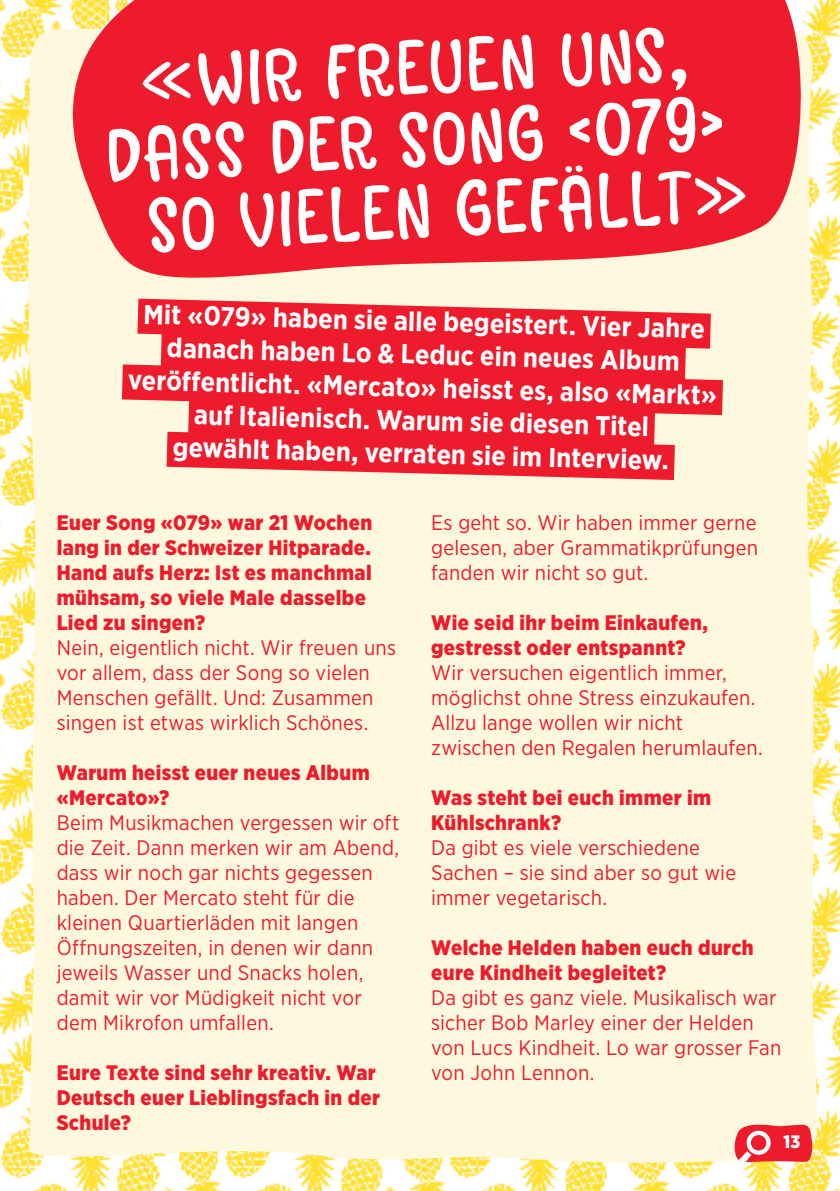
<style>
.page{position:relative;width:840px;height:1191px;background:#fff}
.page>*{position:absolute;margin:0;border:0;box-sizing:border-box;transform-origin:0 0}
.t1{font:82px/71.8px "Avaline Script SC Bold";color:#fff;text-align:center}
.t2{font:700 27.2px/33px "Gotham Narrow";color:#fff;text-align:center}
.t3{font:21px/25px "Gotham Narrow";letter-spacing:.01em;color:#ee1b2d}
.t4{font:900 21px/25px "Gotham Narrow";letter-spacing:.02em;color:#ee1b2d}
.t5{font:900 18px "Gotham Narrow";color:#fff}
</style>
<div class="page">
<img style="left:0;top:0;width:839px;height:1191px">
<div style="left:28px;top:27px;width:795px;height:1140px;background:#fef9de"></div>
<svg style="left:7px;top:0;width:809px;height:289px;background:#f1464c"></svg>
<svg style="left:102px;top:280px;width:644px;height:66px;background:#facebb"></svg>
<div style="left:125px;top:314px;width:596px;height:32px;background:#ee1b2d"></div>
<svg style="left:86px;top:346px;width:672px;height:87px;background:#f25e62"></svg>
<div style="left:153px;top:381px;width:537px;height:32px;background:#ee1b2d"></div>
<svg style="left:131px;top:413px;width:579px;height:85px;background:#f47273"></svg>
<svg style="left:731px;top:1119px;width:81px;height:43px;background:#f36469"></svg>
<h1 class="t1" style="left:99px;top:52px;width:650px;rotate:-3deg">«WIR FREUEN UNS,<br>DASS DER SONG ‹079›<br>SO VIELEN GEFÄLLT»</h1>
<p class="t2" style="left:131px;top:294px;width:590px;rotate:2deg">Mit «079» haben sie alle begeistert. Vier Jahre danach haben Lo &amp; Leduc ein neues Album veröffentlicht. «Mercato» heisst es, also «Markt» auf Italienisch. Warum sie diesen Titel<br>gewählt haben, verraten sie im Interview.</p>
<p class="t4" style="left:57px;top:509px;width:317px">Euer Song «079» war 21 Wochen lang in der Schweizer Hitparade.<br>Hand aufs Herz: Ist es manchmal mühsam, so viele Male dasselbe<br>Lied zu singen?</p>
<p class="t3" style="left:57px;top:634px;width:340px">Nein, eigentlich nicht. Wir freuen uns vor allem, dass der Song so vielen Menschen gefällt. Und: Zusammen singen ist etwas wirklich Schönes.</p>
<p class="t4" style="left:57px;top:759px;width:314px">Warum heisst euer neues Album «Mercato»?</p>
<p class="t3" style="left:57px;top:809px;width:344px">Beim Musikmachen vergessen wir oft die Zeit. Dann merken wir am Abend, dass wir noch gar nichts gegessen haben. Der Mercato steht für die kleinen Quartierläden mit langen<br>Öffnungszeiten, in denen wir dann jeweils Wasser und Snacks holen, damit wir vor Müdigkeit nicht vor dem Mikrofon umfallen.</p>
<p class="t4" style="left:57px;top:1059px;width:324px">Eure Texte sind sehr kreativ. War<br>Deutsch euer Lieblingsfach in der<br>Schule?</p>
<p class="t3" style="left:431px;top:509px;width:328px;text-align:justify">Es geht so. Wir haben immer gerne gelesen, aber Grammatikprüfungen fanden wir nicht so gut.</p>
<p class="t4" style="left:431px;top:609px;width:278px">Wie seid ihr beim Einkaufen, gestresst oder entspannt?</p>
<p class="t3" style="left:431px;top:659px;width:333px">Wir versuchen eigentlich immer, möglichst ohne Stress einzukaufen.<br>Allzu lange wollen wir nicht zwischen den Regalen herumlaufen.</p>
<p class="t4" style="left:431px;top:784px;width:281px">Was steht bei euch immer im<br>Kühlschrank?</p>
<p class="t3" style="left:431px;top:834px;width:306px">Da gibt es viele verschiedene<br>Sachen – sie sind aber so gut wie immer vegetarisch.</p>
<p class="t4" style="left:431px;top:934px;width:324px">Welche Helden haben euch durch eure Kindheit begleitet?</p>
<p class="t3" style="left:431px;top:984px;width:351px">Da gibt es ganz viele. Musikalisch war sicher Bob Marley einer der Helden von Lucs Kindheit. Lo war grosser Fan von John Lennon.</p>
<p class="t5" style="left:783px;top:1130px;width:18px">13</p>
</div>
